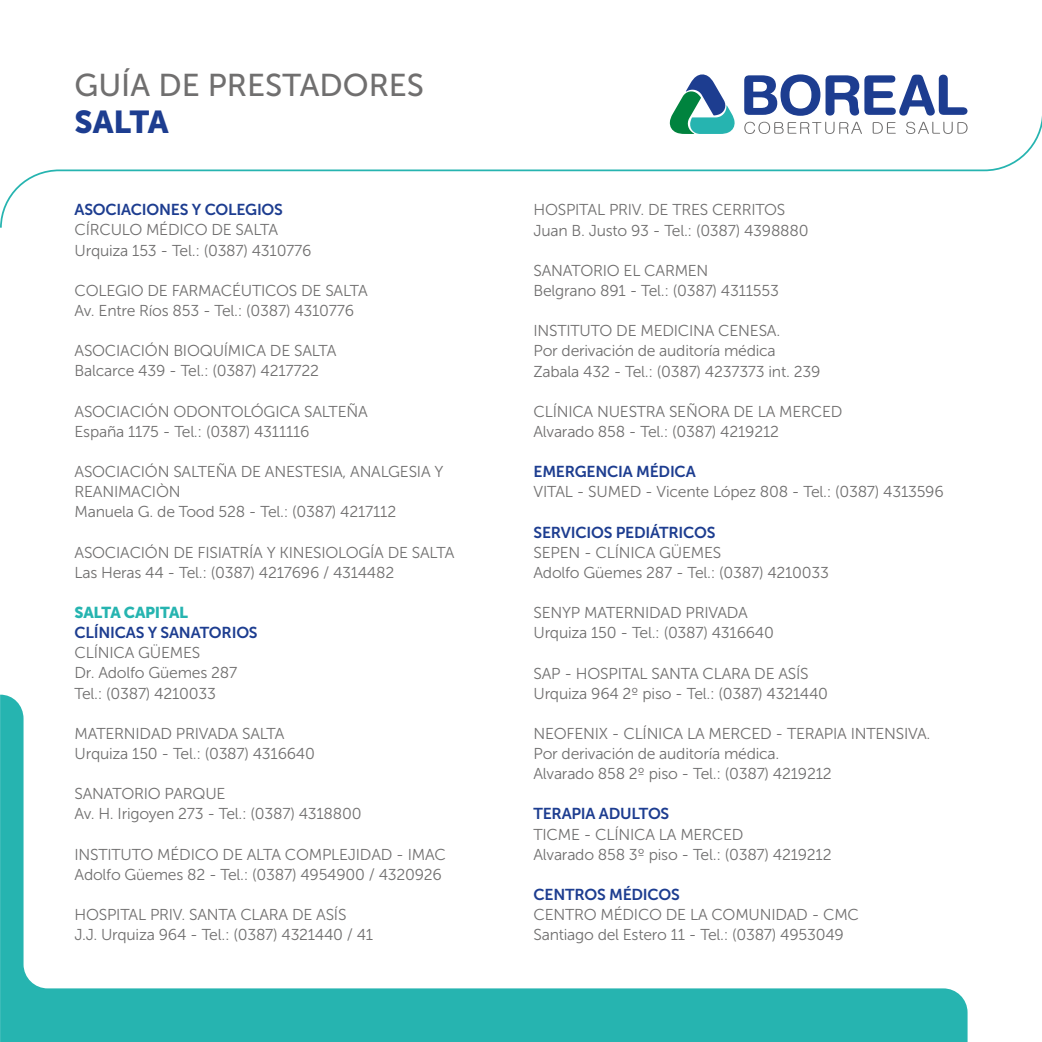
<style>
.page{position:relative;width:1042px;height:1042px;background:#fff}
.page>*{position:absolute;margin:0;border:0;box-sizing:border-box;transform-origin:0 0}
.t1{font:31.5px "Museo Sans 500";color:#706f6f}
.t2{font:31.5px "Museo Sans 900";letter-spacing:-.02em;color:#1d3d90}
.t3{font:15.75px/20.1px "Museo Sans 300";letter-spacing:-.015em;color:#706f6f}
.t4{font:15.75px "Museo Sans 700";letter-spacing:-.015em;color:#1d3d90}
.t5{font:15.75px "Museo Sans 900";letter-spacing:-.015em;color:#26b4b0}
</style>
<div class="page">
<svg style="left:0;top:694px;width:967px;height:348px"></svg>
<svg style="left:675px;top:74px;width:55px;height:36px"></svg>
<svg style="left:744px;top:74px;width:223px;height:36px"></svg>
<svg style="left:0;top:110px;width:1042px;height:118px"></svg>
<h1 class="t1" style="left:74px;top:68px;width:351px">GUÍA DE PRESTADORES</h1>
<h1 class="t2" style="left:74px;top:104px;width:96px">SALTA</h1>
<p class="t4" style="left:75px;top:201px;width:210px">ASOCIACIONES Y COLEGIOS</p>
<p class="t3" style="left:75px;top:220px;width:239px">CÍRCULO MÉDICO DE SALTA<br>Urquiza 153 - Tel.: (0387) 4310776</p>
<p class="t3" style="left:75px;top:280px;width:295px">COLEGIO DE FARMACÉUTICOS DE SALTA<br>Av. Entre Ríos 853 - Tel.: (0387) 4310776</p>
<p class="t3" style="left:75px;top:341px;width:264px">ASOCIACIÓN BIOQUÍMICA DE SALTA<br>Balcarce 439 - Tel.: (0387) 4217722</p>
<p class="t3" style="left:75px;top:401px;width:295px">ASOCIACIÓN ODONTOLÓGICA SALTEÑA<br>España 1175 - Tel.: (0387) 4311116</p>
<p class="t3" style="left:75px;top:462px;width:370px">ASOCIACIÓN SALTEÑA DE ANESTESIA, ANALGESIA Y<br>REANIMACIÒN<br>Manuela G. de Tood 528 - Tel.: (0387) 4217112</p>
<p class="t3" style="left:75px;top:542px;width:381px">ASOCIACIÓN DE FISIATRÍA Y KINESIOLOGÍA DE SALTA<br>Las Heras 44 - Tel.: (0387) 4217696 / 4314482</p>
<p class="t5" style="left:75px;top:603px;width:115px">SALTA CAPITAL</p>
<p class="t4" style="left:75px;top:624px;width:185px">CLÍNICAS Y SANATORIOS</p>
<p class="t3" style="left:75px;top:643px;width:164px">CLÍNICA GÜEMES<br>Dr. Adolfo Güemes 287<br>Tel.: (0387) 4210033</p>
<p class="t3" style="left:75px;top:723px;width:242px">MATERNIDAD PRIVADA SALTA<br>Urquiza 150 - Tel.: (0387) 4316640</p>
<p class="t3" style="left:75px;top:784px;width:288px">SANATORIO PARQUE<br>Av. H. Irigoyen 273 - Tel.: (0387) 4318800</p>
<p class="t3" style="left:75px;top:844px;width:373px">INSTITUTO MÉDICO DE ALTA COMPLEJIDAD - IMAC<br>Adolfo Güemes 82 - Tel.: (0387) 4954900 / 4320926</p>
<p class="t3" style="left:75px;top:904px;width:300px">HOSPITAL PRIV. SANTA CLARA DE ASÍS<br>J.J. Urquiza 964 - Tel.: (0387) 4321440 / 41</p>
<p class="t3" style="left:533px;top:200px;width:277px">HOSPITAL PRIV. DE TRES CERRITOS<br>Juan B. Justo 93 - Tel.: (0387) 4398880</p>
<p class="t3" style="left:533px;top:260px;width:247px">SANATORIO EL CARMEN<br>Belgrano 891 - Tel.: (0387) 4311553</p>
<p class="t3" style="left:533px;top:321px;width:288px">INSTITUTO DE MEDICINA CENESA.<br>Por derivación de auditoría médica<br>Zabala 432 - Tel.: (0387) 4237373 int. 239</p>
<p class="t3" style="left:533px;top:401px;width:310px">CLÍNICA NUESTRA SEÑORA DE LA MERCED<br>Alvarado 858 - Tel.: (0387) 4219212</p>
<p class="t4" style="left:533px;top:463px;width:164px">EMERGENCIA MÉDICA</p>
<p class="t3" style="left:533px;top:482px;width:412px">VITAL - SUMED - Vicente López 808 - Tel.: (0387) 4313596</p>
<p class="t4" style="left:533px;top:523px;width:184px">SERVICIOS PEDIÁTRICOS</p>
<p class="t3" style="left:533px;top:542px;width:297px">SEPEN - CLÍNICA GÜEMES<br>Adolfo Güemes 287 - Tel.: (0387) 4210033</p>
<p class="t3" style="left:533px;top:603px;width:242px">SENYP MATERNIDAD PRIVADA<br>Urquiza 150 - Tel.: (0387) 4316640</p>
<p class="t3" style="left:533px;top:663px;width:296px">SAP - HOSPITAL SANTA CLARA DE ASÍS<br>Urquiza 964 2º piso - Tel.: (0387) 4321440</p>
<p class="t3" style="left:533px;top:723px;width:398px">NEOFENIX - CLÍNICA LA MERCED - TERAPIA INTENSIVA.<br>Por derivación de auditoría médica.<br>Alvarado 858 2º piso - Tel.: (0387) 4219212</p>
<p class="t4" style="left:533px;top:805px;width:137px">TERAPIA ADULTOS</p>
<p class="t3" style="left:533px;top:824px;width:300px">TICME - CLÍNICA LA MERCED<br>Alvarado 858 3º piso - Tel.: (0387) 4219212</p>
<p class="t4" style="left:533px;top:886px;width:148px">CENTROS MÉDICOS</p>
<p class="t3" style="left:533px;top:905px;width:327px">CENTRO MÉDICO DE LA COMUNIDAD - CMC<br>Santiago del Estero 11 - Tel.: (0387) 4953049</p>
</div>
